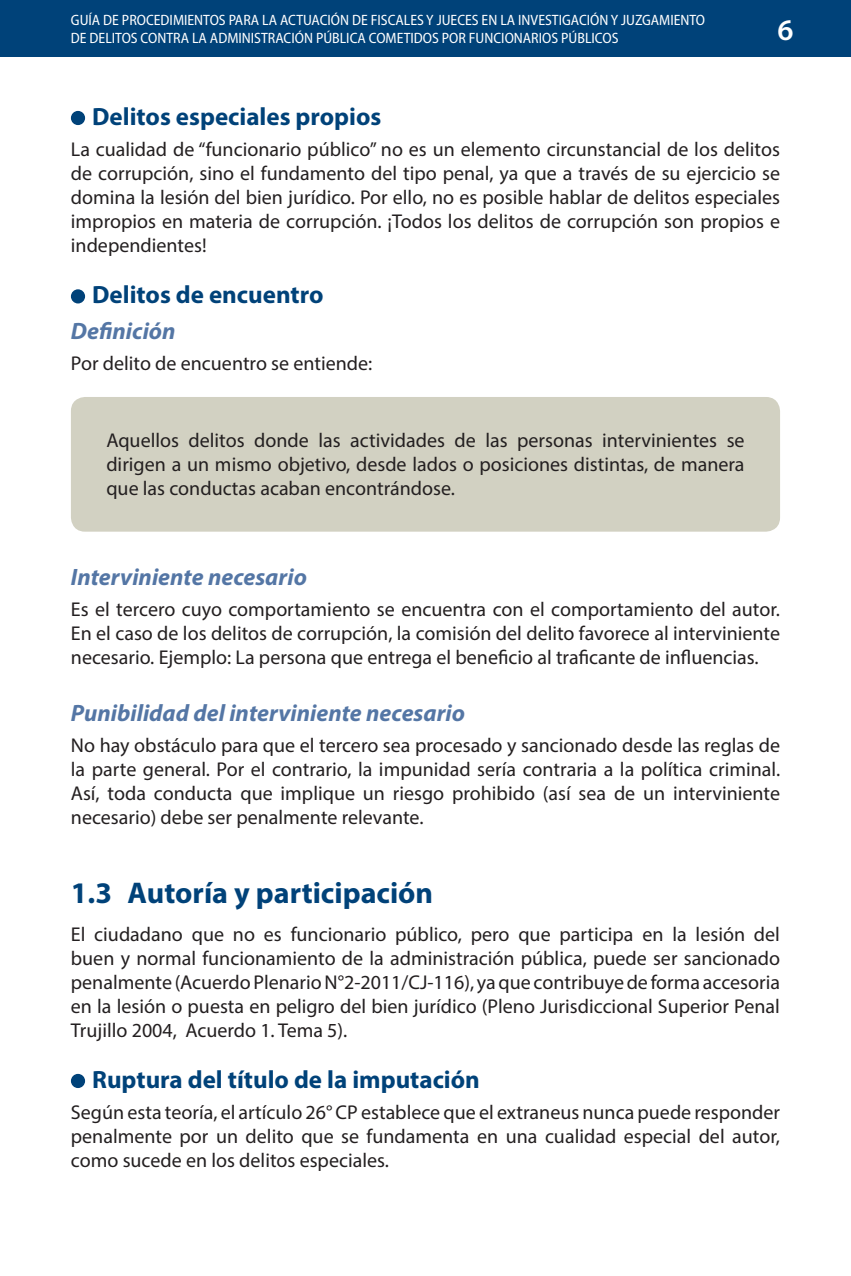
<style>
.page{position:relative;width:851px;height:1276px;background:#fff}
.page>*{position:absolute;margin:0;border:0;box-sizing:border-box;transform-origin:0 0}
.subtitulo01{font:700 30px "Myriad Pro";color:#004279}
.t1{font:600 30px "Myriad Pro";color:#fff}
.subtitulo02{font:700 25px "Myriad Pro";color:#004279}
.subtitulo03{font:italic 700 23.75px "Myriad Pro";color:#5476a5}
.cuerpo{font:20px/24px "Myriad Pro";color:#231f20;text-align:justify}
.t2{font:semi-condensed 15px/18px "Myriad Pro";color:#fff}
</style>
<div class="page">
<div style="left:0;top:0;width:850px;height:57px;background:#004279"></div>
<div style="left:71px;top:397px;width:709px;height:134px;background:#d2d1c2;border-radius:14px"></div>
<div style="left:71px;top:111px;width:14px;height:14px;background:#004279;border-radius:50%"></div>
<div style="left:71px;top:289px;width:14px;height:14px;background:#004279;border-radius:50%"></div>
<div style="left:71px;top:1074px;width:14px;height:14px;background:#004279;border-radius:50%"></div>
<p class="t2" style="left:71px;top:11px;width:635px">GUÍA DE PROCEDIMIENTOS PARA LA ACTUACIÓN DE FISCALES Y JUECES EN LA INVESTIGACIÓN Y JUZGAMIENTO<br>DE DELITOS CONTRA LA ADMINISTRACIÓN PÚBLICA COMETIDOS POR FUNCIONARIOS PÚBLICOS</p>
<h1 class="t1" style="left:777px;top:10px;width:18px">6</h1>
<p class="subtitulo02" style="left:92px;top:100px;width:291px">Delitos especiales propios</p>
<p class="cuerpo" style="left:71px;top:137px;width:710px">La cualidad de “funcionario público” no es un elemento circunstancial de los delitos de corrupción, sino el fundamento del tipo penal, ya que a través de su ejercicio se domina la lesión del bien jurídico. Por ello, no es posible hablar de delitos especiales impropios en materia de corrupción. ¡Todos los delitos de corrupción son propios e independientes!</p>
<p class="subtitulo02" style="left:92px;top:279px;width:233px">Delitos de encuentro</p>
<p class="subtitulo03" style="left:71px;top:316px;width:106px">Definición</p>
<p class="cuerpo" style="left:71px;top:351px;width:303px">Por delito de encuentro se entiende:</p>
<p class="cuerpo" style="left:106px;top:428px;width:639px">Aquellos delitos donde las actividades de las personas intervinientes se dirigen a un mismo objetivo, desde lados o posiciones distintas, de manera que las conductas acaban encontrándose.</p>
<p class="subtitulo03" style="left:71px;top:561px;width:237px">Interviniente necesario</p>
<p class="cuerpo" style="left:71px;top:597px;width:710px">Es el tercero cuyo comportamiento se encuentra con el comportamiento del autor.<br>En el caso de los delitos de corrupción, la comisión del delito favorece al interviniente necesario. Ejemplo: La persona que entrega el beneficio al traficante de influencias.</p>
<p class="subtitulo03" style="left:71px;top:697px;width:396px">Punibilidad del interviniente necesario</p>
<p class="cuerpo" style="left:71px;top:733px;width:710px">No hay obstáculo para que el tercero sea procesado y sancionado desde las reglas de la parte general. Por el contrario, la impunidad sería contraria a la política criminal.<br>Así, toda conducta que implique un riesgo prohibido (así sea de un interviniente necesario) debe ser penalmente relevante.</p>
<p class="subtitulo01" style="left:71px;top:873px;width:364px">1.3 Autoría y participación</p>
<p class="cuerpo" style="left:71px;top:921px;width:710px">El ciudadano que no es funcionario público, pero que participa en la lesión del buen y normal funcionamiento de la administración pública, puede ser sancionado penalmente (Acuerdo Plenario N°2-2011/CJ-116), ya que contribuye de forma accesoria en la lesión o puesta en peligro del bien jurídico (Pleno Jurisdiccional Superior Penal Trujillo 2004, Acuerdo 1. Tema 5).</p>
<p class="subtitulo02" style="left:92px;top:1063px;width:389px">Ruptura del título de la imputación</p>
<p class="cuerpo" style="left:71px;top:1100px;width:710px">Según esta teoría, el artículo 26° CP establece que el extraneus nunca puede responder penalmente por un delito que se fundamenta en una cualidad especial del autor, como sucede en los delitos especiales.</p>
</div>
